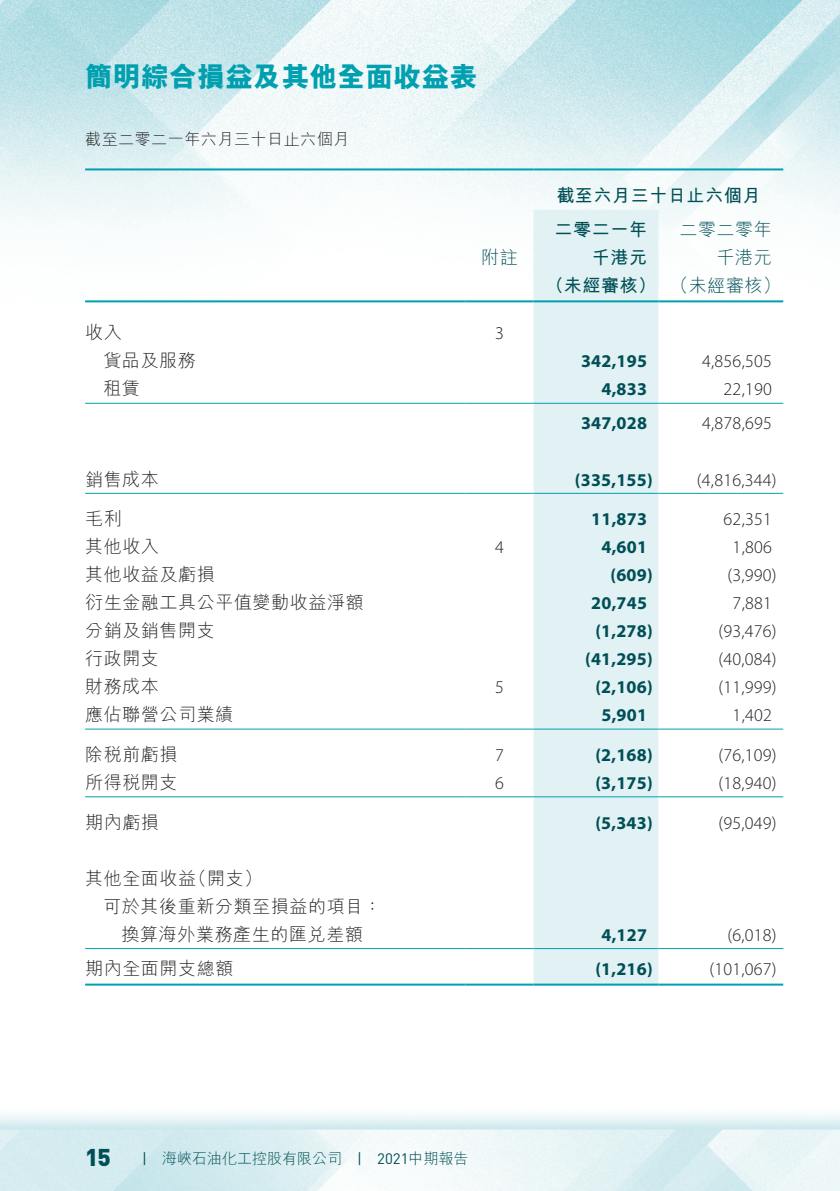
<style>
.page{position:relative;width:840px;height:1191px;background:#fff}
.page>*{position:absolute;margin:0;border:0;box-sizing:border-box;transform-origin:0 0}
.t1{font:800 28px "M Hei HK";color:#00a0b0}
.t2{font:900 24px "DIN";color:#004f56}
._50_Table_txt{font:300 18px "Myriad Pro";letter-spacing:.015em;color:#231f20}
._50_Table_txt-2{font:300 18px "M Hei HK";letter-spacing:.035em;color:#231f20}
._50_Table_txt-3{font:700 18px "Myriad Pro";letter-spacing:.01em;color:#004f56}
._50_Table_txt-4{font:700 18px "M Hei HK";letter-spacing:.03em;color:#004f56}
._50_Table_txt-5{font:300 18px "M Hei HK";letter-spacing:.035em;color:#004f56}
._00_txt{font:300 16px "M Hei HK";letter-spacing:.035em;color:#231f20}
.t3{font:300 15px "M Hei HK";color:#004f56}
.t4{font:15px "DIN";color:#004f56}
.s1{font-family:"M Hei HK";font-weight:300}
</style>
<div class="page">
<img style="left:0;top:0;width:839px;height:1191px">
<div style="left:533px;top:210px;width:125px;height:773px;background:#e1f1f4"></div>
<hr style="left:85px;top:168px;width:380px;height:2px;background:#00a0b0">
<hr style="left:465px;top:168px;width:68px;height:2px;background:#00a0b0">
<hr style="left:533px;top:168px;width:249px;height:2px;background:#00a0b0">
<hr style="left:85px;top:300px;width:380px;height:2px;background:#00a0b0">
<hr style="left:465px;top:300px;width:68px;height:2px;background:#00a0b0">
<hr style="left:533px;top:300px;width:125px;height:2px;background:#00a0b0">
<hr style="left:658px;top:300px;width:124px;height:2px;background:#00a0b0">
<hr style="left:85px;top:403px;width:380px;height:1px;background:#00a0b0">
<hr style="left:465px;top:403px;width:68px;height:1px;background:#00a0b0">
<hr style="left:533px;top:403px;width:125px;height:1px;background:#00a0b0">
<hr style="left:658px;top:403px;width:124px;height:1px;background:#00a0b0">
<hr style="left:85px;top:493px;width:380px;height:1px;background:#00a0b0">
<hr style="left:465px;top:493px;width:68px;height:1px;background:#00a0b0">
<hr style="left:533px;top:493px;width:125px;height:1px;background:#00a0b0">
<hr style="left:658px;top:493px;width:124px;height:1px;background:#00a0b0">
<hr style="left:85px;top:728px;width:380px;height:1px;background:#00a0b0">
<hr style="left:465px;top:728px;width:68px;height:1px;background:#00a0b0">
<hr style="left:533px;top:728px;width:125px;height:1px;background:#00a0b0">
<hr style="left:658px;top:728px;width:124px;height:1px;background:#00a0b0">
<hr style="left:85px;top:796px;width:380px;height:1px;background:#00a0b0">
<hr style="left:465px;top:796px;width:68px;height:1px;background:#00a0b0">
<hr style="left:533px;top:796px;width:125px;height:1px;background:#00a0b0">
<hr style="left:658px;top:796px;width:124px;height:1px;background:#00a0b0">
<hr style="left:85px;top:948px;width:380px;height:1px;background:#00a0b0">
<hr style="left:465px;top:948px;width:68px;height:1px;background:#00a0b0">
<hr style="left:533px;top:948px;width:125px;height:1px;background:#00a0b0">
<hr style="left:658px;top:948px;width:124px;height:1px;background:#00a0b0">
<hr style="left:85px;top:983px;width:380px;height:2px;background:#00a0b0">
<hr style="left:465px;top:983px;width:68px;height:2px;background:#00a0b0">
<hr style="left:533px;top:983px;width:125px;height:2px;background:#00a0b0">
<hr style="left:658px;top:983px;width:124px;height:2px;background:#00a0b0">
<p class="t1" style="left:85px;top:63px;width:393px">簡明綜合損益及其他全面收益表</p>
<p class="_00_txt" style="left:85px;top:131px;width:265px">截至二零二一年六月三十日止六個月</p>
<p class="_50_Table_txt-4" style="left:556px;top:182px;width:205px">截至六月三十日止六個月</p>
<p class="_50_Table_txt-5" style="left:679px;top:220px;width:94px">二零二零年</p>
<p class="_50_Table_txt-4" style="left:554px;top:216px;width:94px">二零二一年</p>
<p class="_50_Table_txt-5" style="left:481px;top:248px;width:38px">附註</p>
<p class="_50_Table_txt-4" style="left:591px;top:244px;width:57px">千港元</p>
<p class="_50_Table_txt-5" style="left:716px;top:248px;width:57px">千港元</p>
<p class="_50_Table_txt-4" style="left:545px;top:272px;width:112px">（未經審核）</p>
<p class="_50_Table_txt-5" style="left:670px;top:276px;width:112px">（未經審核(</p>
<p class="_50_Table_txt-2" style="left:85px;top:324px;width:38px">收入</p>
<p class="_50_Table_txt" style="left:494px;top:322px;width:10px">3</p>
<p class="_50_Table_txt-2" style="left:103px;top:352px;width:94px">貨品及服務</p>
<p class="_50_Table_txt-3" style="left:580px;top:350px;width:67px">342,195</p>
<p class="_50_Table_txt" style="left:701px;top:350px;width:71px">4,856,505</p>
<p class="_50_Table_txt-2" style="left:103px;top:380px;width:38px">租賃</p>
<p class="_50_Table_txt-3" style="left:601px;top:378px;width:47px">4,833</p>
<p class="_50_Table_txt" style="left:723px;top:378px;width:50px">22,190</p>
<p class="_50_Table_txt-3" style="left:580px;top:412px;width:67px">347,028</p>
<p class="_50_Table_txt" style="left:701px;top:412px;width:71px">4,878,695</p>
<p class="_50_Table_txt-2" style="left:85px;top:470px;width:75px">銷售成本</p>
<p class="_50_Table_txt-3" style="left:574px;top:468px;width:79px">)335,155(</p>
<p class="_50_Table_txt" style="left:696px;top:468px;width:81px">)4,816,344(</p>
<p class="_50_Table_txt-2" style="left:85px;top:509px;width:38px">毛利</p>
<p class="_50_Table_txt-3" style="left:591px;top:507px;width:57px">11,873</p>
<p class="_50_Table_txt" style="left:723px;top:508px;width:50px">62,351</p>
<p class="_50_Table_txt-2" style="left:85px;top:537px;width:75px">其他收入</p>
<p class="_50_Table_txt" style="left:494px;top:536px;width:10px">4</p>
<p class="_50_Table_txt-3" style="left:601px;top:535px;width:47px">4,601</p>
<p class="_50_Table_txt" style="left:732px;top:536px;width:41px">1,806</p>
<p class="_50_Table_txt-2" style="left:85px;top:565px;width:131px">其他收益及虧損</p>
<p class="_50_Table_txt-3" style="left:610px;top:563px;width:44px">)609(</p>
<p class="_50_Table_txt" style="left:727px;top:564px;width:51px">)3,990(</p>
<p class="_50_Table_txt-2" style="left:85px;top:593px;width:280px">衍生金融工具公平值變動收益淨額</p>
<p class="_50_Table_txt-3" style="left:591px;top:591px;width:57px">20,745</p>
<p class="_50_Table_txt" style="left:732px;top:592px;width:41px">7,881</p>
<p class="_50_Table_txt-2" style="left:85px;top:621px;width:131px">分銷及銷售開支</p>
<p class="_50_Table_txt-3" style="left:595px;top:619px;width:59px">)1,278(</p>
<p class="_50_Table_txt" style="left:718px;top:620px;width:60px">)93,476(</p>
<p class="_50_Table_txt-2" style="left:85px;top:649px;width:75px">行政開支</p>
<p class="_50_Table_txt-3" style="left:584px;top:647px;width:69px">)41,295(</p>
<p class="_50_Table_txt" style="left:718px;top:648px;width:60px">)40,084(</p>
<p class="_50_Table_txt-2" style="left:85px;top:677px;width:75px">財務成本</p>
<p class="_50_Table_txt" style="left:494px;top:676px;width:10px">5</p>
<p class="_50_Table_txt-3" style="left:595px;top:675px;width:59px">)2,106(</p>
<p class="_50_Table_txt" style="left:718px;top:676px;width:60px">)11,999(</p>
<p class="_50_Table_txt-2" style="left:85px;top:705px;width:150px">應佔聯營公司業績</p>
<p class="_50_Table_txt-3" style="left:601px;top:703px;width:47px">5,901</p>
<p class="_50_Table_txt" style="left:732px;top:704px;width:41px">1,402</p>
<p class="_50_Table_txt-2" style="left:85px;top:745px;width:94px">除稅前虧損</p>
<p class="_50_Table_txt" style="left:494px;top:744px;width:10px">7</p>
<p class="_50_Table_txt-3" style="left:595px;top:743px;width:59px">)2,168(</p>
<p class="_50_Table_txt" style="left:718px;top:744px;width:60px">)76,109(</p>
<p class="_50_Table_txt-2" style="left:85px;top:773px;width:94px">所得稅開支</p>
<p class="_50_Table_txt" style="left:494px;top:772px;width:10px">6</p>
<p class="_50_Table_txt-3" style="left:595px;top:771px;width:59px">)3,175(</p>
<p class="_50_Table_txt" style="left:718px;top:772px;width:60px">)18,940(</p>
<p class="_50_Table_txt-2" style="left:85px;top:813px;width:75px">期內虧損</p>
<p class="_50_Table_txt-3" style="left:595px;top:811px;width:59px">)5,343(</p>
<p class="_50_Table_txt" style="left:718px;top:812px;width:60px">)95,049(</p>
<p class="_50_Table_txt-2" style="left:189px;top:869px;width:75px">（開支(</p>
<p class="_50_Table_txt-2" style="left:85px;top:869px;width:112px">其他全面收益</p>
<p class="_50_Table_txt-2" style="left:103px;top:897px;width:279px">可於其後重新分類至損益的項目：</p>
<p class="_50_Table_txt-2" style="left:121px;top:925px;width:243px">換算海外業務產生的匯兌差額</p>
<p class="_50_Table_txt-3" style="left:601px;top:923px;width:47px">4,127</p>
<p class="_50_Table_txt" style="left:727px;top:924px;width:51px">)6,018(</p>
<p class="_50_Table_txt-2" style="left:85px;top:959px;width:150px">期內全面開支總額</p>
<p class="_50_Table_txt-3" style="left:595px;top:957px;width:59px">)1,216(</p>
<p class="_50_Table_txt" style="left:709px;top:958px;width:69px">)101,067(</p>
<p class="t2" style="left:85px;top:1141px;width:27px">15</p>
<p class="t4" style="left:142px;top:1149px;width:6px">|</p>
<p class="t3" style="left:162px;top:1151px;width:181px">海峽石油化工控股有限公司</p>
<p class="t4" style="left:357px;top:1149px;width:6px">|</p>
<p class="t4" style="left:377px;top:1149px;width:93px">2021<span class="s1">中期報告</span></p>
</div>
